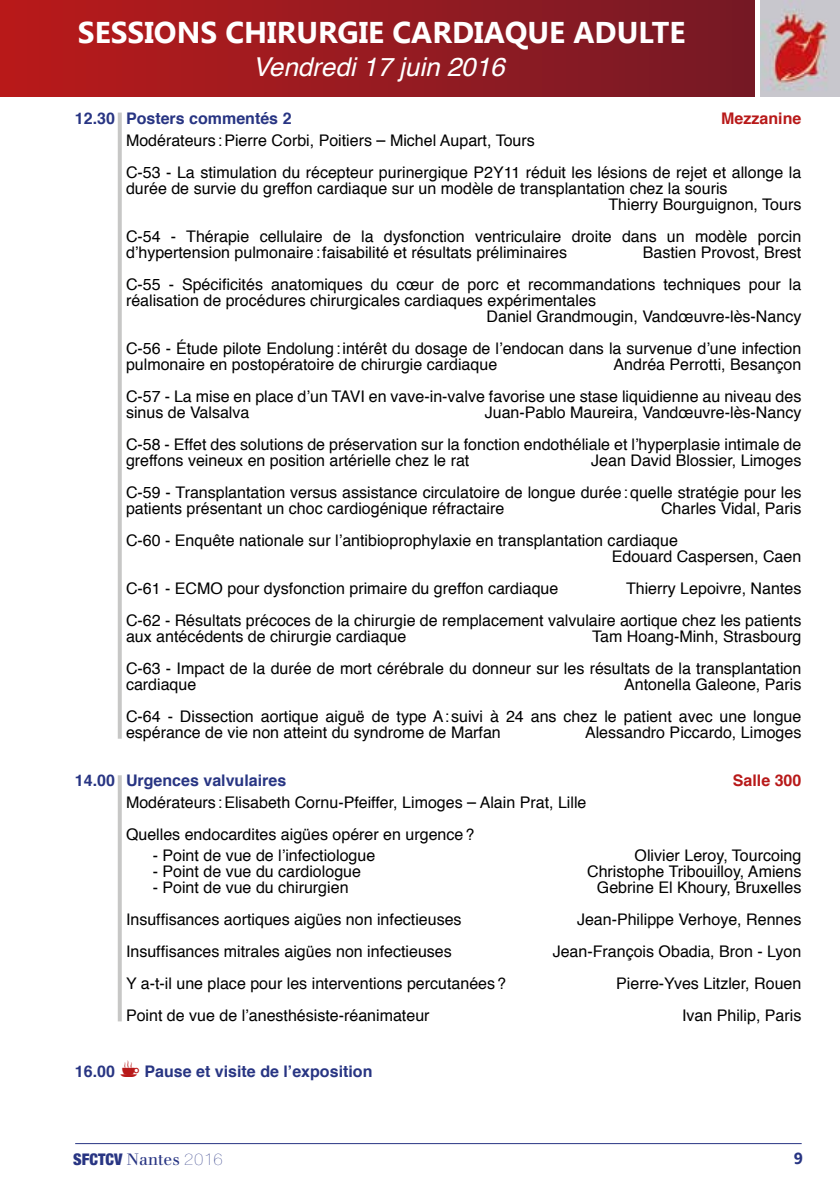
<style>
.page{position:relative;width:840px;height:1191px;background:#fff}
.page>*{position:absolute;margin:0;border:0;box-sizing:border-box;transform-origin:0 0}
.t1{font:700 30px "Segoe UI";color:#fff}
.t2{font:italic 26px "Helvetica";color:#fff}
.t3{font:16px/32px "Helvetica";color:#000}
.t4{font:700 16px "Helvetica";color:#283583}
.t5{font:700 16px "Helvetica";color:#b81919}
.t6{font:900 condensed 16px "Helvetica Neue";color:#283583}
.t7{font:700 16px "Segoe UI";color:#283583}
.s1{font-family:"Helvetica Neue";font-size:18px}
.s2{font-family:"Justus";font-weight:400;font-stretch:normal}
.s3{font-family:"Helvetica Neue LT Std";font-weight:200}
</style>
<div class="page">
<hr style="left:75px;top:1143px;width:726px;height:1px;background:#283583">
<div style="left:0;top:0;width:754px;height:96px;background:linear-gradient(to right,#b91b1b,#751a26)"></div>
<img style="left:760px;top:0;width:79px;height:96px">
<hr style="left:118px;top:113px;width:4px;height:625px;background:#c7c7c6">
<hr style="left:118px;top:775px;width:4px;height:246px;background:#c7c7c6">
<h1 class="t1" style="left:78px;top:11px;width:608px">SESSIONS CHIRURGIE CARDIAQUE ADULTE</h1>
<h2 class="t2" style="left:253px;top:46px;width:253px">Vendredi 17 juin 2016</h2>
<p class="t4" style="left:75px;top:105px;width:218px">12.30 Posters commentés 2</p>
<p class="t5" style="left:720px;top:105px;width:82px">Mezzanine</p>
<p class="t3" style="left:126px;top:125px;width:676px">Modérateurs :Pierre Corbi, Poitiers <span class="s1">–</span> Michel Aupart, Tours<br>C-53 - La stimulation du récepteur purinergique P2Y11 réduit les lésions de rejet et allonge la</p>
<p class="t3" style="left:608px;top:181px;width:194px;line-height:16px;text-indent:-482px">durée de survie du greffon cardiaque sur un modèle de transplantation chez la souris<br>Thierry Bourguignon, Tours</p>
<p class="t3" style="left:126px;top:229px;width:676px;line-height:16px">C-54 - Thérapie cellulaire de la dysfonction ventriculaire droite dans un modèle porcin d’hypertension pulmonaire:faisabilité et résultats préliminaires</p>
<p class="t3" style="left:126px;top:237px;width:676px;text-align:right">Bastien Provost, Brest<br>C-55 - Spécificités anatomiques du cœur de porc et recommandations techniques pour la</p>
<p class="t3" style="left:486px;top:293px;width:316px;line-height:16px;text-indent:-360px">réalisation de procédures chirurgicales cardiaques expérimentales<br>Daniel Grandmougin, Vandœuvre-lès-Nancy</p>
<p class="t3" style="left:126px;top:341px;width:676px;line-height:16px">C-56 - Étude pilote Endolung:intérêt du dosage de l’endocan dans la survenue d’une infection pulmonaire en postopératoire de chirurgie cardiaque</p>
<p class="t3" style="left:126px;top:349px;width:676px;text-align:right">Andréa Perrotti, Besançon<br>C-57 - La mise en place d’un TAVI en vave-in-valve favorise une stase liquidienne au niveau des</p>
<p class="t3" style="left:126px;top:397px;width:125px">sinus de Valsalva</p>
<p class="t3" style="left:126px;top:397px;width:676px;text-align:right">Juan-Pablo Maureira, Vandœuvre-lès-Nancy<br>C-58 - Effet des solutions de préservation sur la fonction endothéliale et l’hyperplasie intimale de</p>
<p class="t3" style="left:126px;top:445px;width:344px">greffons veineux en position artérielle chez le rat</p>
<p class="t3" style="left:126px;top:445px;width:676px;text-align:right">Jean David Blossier, Limoges<br>C-59 - Transplantation versus assistance circulatoire de longue durée:quelle stratégie pour les</p>
<p class="t3" style="left:126px;top:493px;width:379px">patients présentant un choc cardiogénique réfractaire</p>
<p class="t3" style="left:126px;top:493px;width:676px;text-indent:534px">Charles Vidal, Paris<br>C-60 - Enquête nationale sur l’antibioprophylaxie en transplantation cardiaque</p>
<p class="t3" style="left:611px;top:541px;width:191px">Edouard Caspersen, Caen</p>
<p class="t3" style="left:126px;top:573px;width:433px">C-61 - ECMO pour dysfonction primaire du greffon cardiaque</p>
<p class="t3" style="left:126px;top:573px;width:676px;text-align:right">Thierry Lepoivre, Nantes<br>C-62 - Résultats précoces de la chirurgie de remplacement valvulaire aortique chez les patients</p>
<p class="t3" style="left:126px;top:621px;width:282px">aux antécédents de chirurgie cardiaque</p>
<p class="t3" style="left:126px;top:621px;width:676px;text-align:right">Tam Hoang-Minh, Strasbourg<br>C-63 - Impact de la durée de mort cérébrale du donneur sur les résultats de la transplantation</p>
<p class="t3" style="left:126px;top:669px;width:72px">cardiaque</p>
<p class="t3" style="left:126px;top:669px;width:676px;text-align:right">Antonella Galeone, Paris<br>C-64 - Dissection aortique aiguë de type A:suivi à 24 ans chez le patient avec une longue</p>
<p class="t3" style="left:126px;top:717px;width:376px">espérance de vie non atteint du syndrome de Marfan</p>
<p class="t3" style="left:584px;top:717px;width:218px">Alessandro Piccardo, Limoges</p>
<p class="t4" style="left:75px;top:767px;width:213px">14.00 Urgences valvulaires</p>
<p class="t5" style="left:732px;top:767px;width:70px">Salle 300</p>
<p class="t3" style="left:126px;top:786px;width:462px">Modérateurs :Elisabeth Cornu-Pfeiffer, Limoges <span class="s1">–</span> Alain Prat, Lille<br>Quelles endocardites aigües opérer en urgence?</p>
<p class="t3" style="left:153px;top:840px;width:224px">- Point de vue de l’infectiologue</p>
<p class="t3" style="left:634px;top:840px;width:168px">Olivier Leroy, Tourcoing</p>
<p class="t3" style="left:153px;top:856px;width:210px">- Point de vue du cardiologue</p>
<p class="t3" style="left:586px;top:856px;width:216px">Christophe Tribouilloy, Amiens</p>
<p class="t3" style="left:153px;top:872px;width:197px">- Point de vue du chirurgien</p>
<p class="t3" style="left:596px;top:872px;width:206px">Gebrine El Khoury, Bruxelles</p>
<p class="t3" style="left:126px;top:904px;width:337px">Insuffisances aortiques aigües non infectieuses</p>
<p class="t3" style="left:576px;top:904px;width:226px">Jean-Philippe Verhoye, Rennes</p>
<p class="t3" style="left:126px;top:936px;width:327px">Insuffisances mitrales aigües non infectieuses</p>
<p class="t3" style="left:552px;top:936px;width:250px">Jean-François Obadia, Bron - Lyon</p>
<p class="t3" style="left:126px;top:968px;width:381px">Y a-t-il une place pour les interventions percutanées?</p>
<p class="t3" style="left:616px;top:968px;width:186px">Pierre-Yves Litzler, Rouen</p>
<p class="t3" style="left:126px;top:1000px;width:305px">Point de vue de l’anesthésiste-réanimateur</p>
<p class="t3" style="left:681px;top:1000px;width:121px">Ivan Philip, Paris</p>
<p class="t4" style="left:75px;top:1058px;width:42px">16.00</p>
<p class="t4" style="left:144px;top:1058px;width:229px">Pause et visite de l’exposition</p>
<p class="t6" style="left:73px;top:1145px;width:151px">SFCTCV <span class="s2">Nantes</span> <span class="s3">2016</span></p>
<p class="t7" style="left:793px;top:1146px;width:11px">9</p>
</div>
